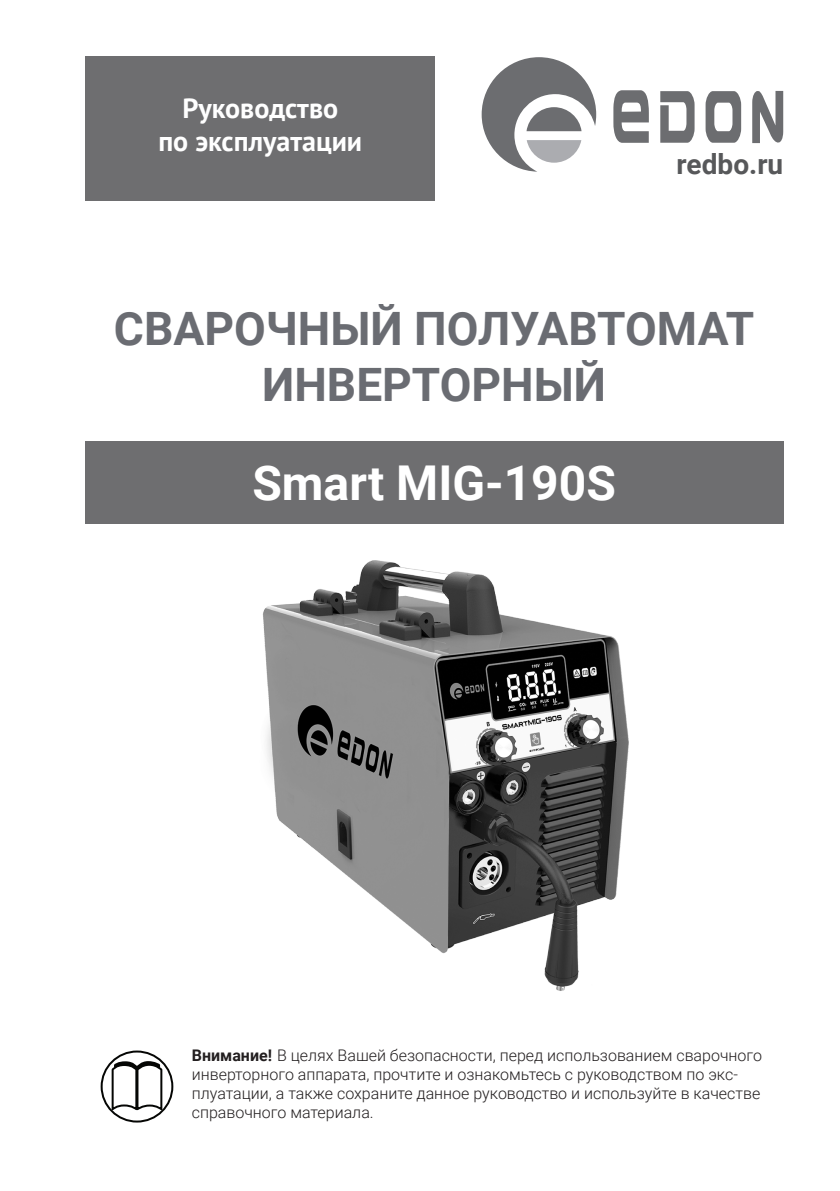
<style>
.page{position:relative;width:840px;height:1191px;background:#fff}
.page>*{position:absolute;margin:0;border:0;box-sizing:border-box;transform-origin:0 0}
.t1{font:700 48px "Roboto";color:#fff}
.t2{font:700 46px/55.2px "Roboto";color:#6a6c72;text-align:center}
.t3{font:700 28px/33.6px "PT Sans";color:#fff;text-align:center}
.t4{font:700 28px "Roboto";color:#57585a}
.t5{font:300 16px/19.2px "Roboto";color:#231f20}
.s1{font-weight:700}
</style>
<div class="page">
<div style="left:85px;top:57px;width:349px;height:144px;background:#6e6e70"></div>
<div style="left:85px;top:441px;width:697px;height:82px;background:#6e6e70"></div>
<svg style="left:102px;top:1051px;width:70px;height:70px"></svg>
<div style="left:101px;top:1050px;width:72px;height:72px;border:2px solid #050604;border-radius:50%"></div>
<svg style="left:111px;top:1060px;width:52px;height:51px"></svg>
<img style="left:262px;top:561px;width:365px;height:430px">
<svg style="left:660px;top:91px;width:34px;height:52px"></svg>
<svg style="left:752px;top:91px;width:30px;height:53px"></svg>
<svg style="left:705px;top:91px;width:35px;height:52px"></svg>
<svg style="left:613px;top:90px;width:35px;height:53px"></svg>
<svg style="left:481px;top:57px;width:115px;height:115px"></svg>
<h3 class="t3" style="left:158px;top:90px;width:205px">Руководство<br>по эксплуатации</h3>
<h3 class="t4" style="left:676px;top:144px;width:108px">redbo.ru</h3>
<h2 class="t2" style="left:114px;top:300px;width:641px">СВАРОЧНЫЙ ПОЛУАВТОМАТ<br>ИНВЕРТОРНЫЙ</h2>
<h1 class="t1" style="left:252px;top:449px;width:365px">Smart MIG-190S</h1>
<p class="t5" style="left:192px;top:1045px;width:571px"><span class="s1">Внимание!</span> В целях Вашей безопасности, перед использованием сварочного инверторного аппарата, прочтите и ознакомьтесь с руководством по экс&shy;плуатации, а также сохраните данное руководство и используйте в качестве справочного материала.</p>
</div>
